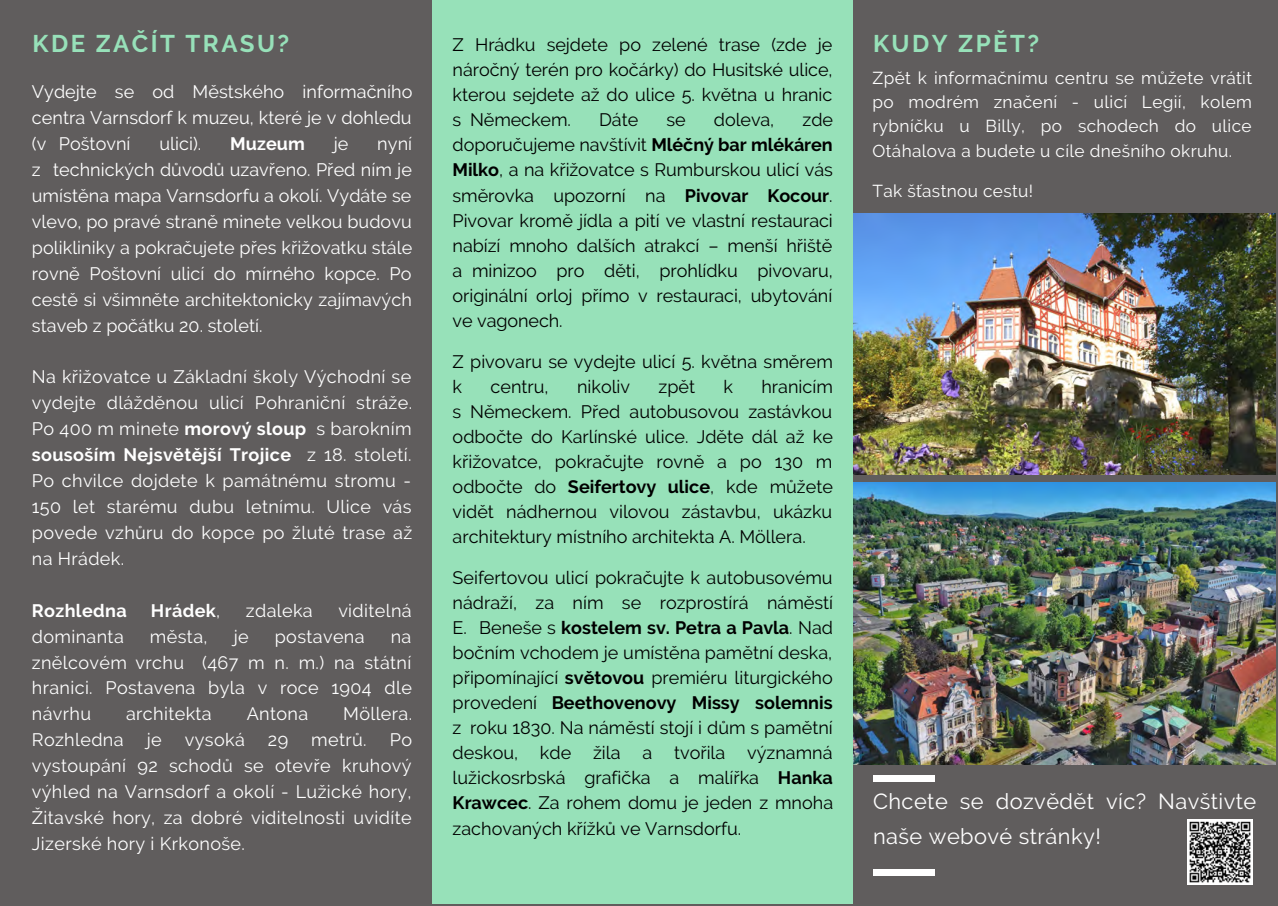
<style>
.page{position:relative;width:1278px;height:906px;background:#fff}
.page>*{position:absolute;margin:0;border:0;box-sizing:border-box;transform-origin:0 0}
.t1{font:700 24.15px "Raleway";letter-spacing:.1em;color:#97e1b9}
.t2{font:21.75px/35px "Raleway";letter-spacing:.02em;color:#fff}
.t3{font:18px/25px "Raleway";color:#000;text-align:justify}
.t4{font:18px/26px "Raleway";letter-spacing:.02em;color:#fff;text-align:justify}
.t5{font:700 18px "Raleway";letter-spacing:.02em;color:#fff}
.t6{font:17.25px/24.3px "Raleway";letter-spacing:.02em;color:#fff;text-align:justify}
.s1{color:#605d5d}
.s2{font-weight:700}
.s3{font-weight:400}
.s4{color:#97e1b9}
</style>
<div class="page">
<div style="left:0;top:0;width:1278px;height:905px;background:#605d5d"></div>
<img style="left:853px;top:213px;width:423px;height:261px">
<div style="left:432px;top:0;width:421px;height:903px;background:#97e1b9"></div>
<div style="left:873px;top:774px;width:62px;height:7px;background:#fff"></div>
<div style="left:873px;top:868px;width:62px;height:7px;background:#fff"></div>
<img style="left:1187px;top:819px;width:65px;height:65px">
<img style="left:853px;top:482px;width:423px;height:282px">
<p class="t1" style="left:33px;top:29px;width:258px">KDE ZAČÍT TRASU?</p>
<p class="t4" style="left:32px;top:79px;width:382px">Vydejte se od Městského informačního centra Varnsdorf k muzeu, které je v dohledu (v<span class="s1">#</span>Poštovní</p>
<p class="t4" style="left:159px;top:131px;width:43px">ulici).</p>
<p class="t5" style="left:230px;top:133px;width:76px">Muzeum</p>
<p class="t4" style="left:334px;top:131px;width:16px">je</p>
<p class="t4" style="left:32px;top:131px;width:382px;text-indent:345px">nyní z<span class="s1">#</span>technických důvodů uzavřeno. Před ním je umístěna mapa Varnsdorfu a okolí. Vydáte se vlevo, po pravé straně minete velkou budovu polikliniky a pokračujete přes křižovatku stále rovně Poštovní ulicí do mírného kopce. Po cestě si všimněte architektonicky zajímavých staveb z počátku 20. století.</p>
<p class="t4" style="left:32px;top:364px;width:382px">Na křižovatce u Základní školy Východní se vydejte dlážděnou ulicí Pohraniční stráže.<br>Po 400 m minete <span class="s2">morový sloup</span> s barokním <span class="s2">sousoším Nejsvětější Trojice</span> z 18. století.<br>Po chvilce dojdete k památnému stromu - 150 let starému dubu letnímu. Ulice vás povede vzhůru do kopce po žluté trase až na Hrádek.</p>
<p class="t5" style="left:32px;top:599px;width:96px">Rozhledna</p>
<p class="t5" style="left:151px;top:599px;width:71px">Hrádek<span class="s3">,</span></p>
<p class="t4" style="left:246px;top:597px;width:68px">zdaleka</p>
<p class="t4" style="left:338px;top:597px;width:75px">viditelná</p>
<p class="t4" style="left:32px;top:623px;width:93px">dominanta</p>
<p class="t4" style="left:150px;top:623px;width:59px">města,</p>
<p class="t4" style="left:234px;top:623px;width:16px">je</p>
<p class="t4" style="left:275px;top:623px;width:91px">postavena</p>
<p class="t4" style="left:32px;top:623px;width:382px;text-indent:359px">na znělcovém vrchu (467 m n. m.) na státní hranici. Postavena byla v roce 1904 dle návrhu</p>
<p class="t4" style="left:126px;top:700px;width:87px">architekta</p>
<p class="t4" style="left:247px;top:700px;width:63px">Antona</p>
<p class="t4" style="left:343px;top:700px;width:70px">Möllera.</p>
<p class="t4" style="left:32px;top:726px;width:93px">Rozhledna</p>
<p class="t4" style="left:147px;top:726px;width:16px">je</p>
<p class="t4" style="left:185px;top:726px;width:62px">vysoká</p>
<p class="t4" style="left:268px;top:726px;width:22px">29</p>
<p class="t4" style="left:311px;top:726px;width:57px">metrů.</p>
<p class="t4" style="left:32px;top:726px;width:382px;text-indent:358px">Po vystoupání 92 schodů se otevře kruhový výhled na Varnsdorf a okolí - Lužické hory, Žitavské hory, za dobré viditelnosti uvidíte Jizerské hory i Krkonoše.</p>
<p class="t3" style="left:453px;top:32px;width:381px">Z Hrádku sejdete po zelené trase (zde je náročný terén pro kočárky) do Husitské ulice, kterou sejdete až do ulice 5. května u hranic s<span class="s4">s</span>Německem.</p>
<p class="t3" style="left:453px;top:107px;width:382px;text-indent:350px">zde doporučujeme navštívit <span class="s2">Mléčný bar mlékáren Milko</span>, a na křižovatce s Rumburskou ulicí vás směrovka upozorní na <span class="s2">Pivovar Kocour</span>.<br>Pivovar kromě jídla a pití ve vlastní restauraci nabízí mnoho dalších atrakcí – menší hřiště a<span class="s4">a</span>minizoo pro děti, prohlídku pivovaru, originální orloj přímo v restauraci, ubytování ve vagonech.</p>
<p class="t3" style="left:453px;top:349px;width:382px">Z pivovaru se vydejte ulicí 5. května směrem k</p>
<p class="t3" style="left:599px;top:107px;width:41px">Dáte</p>
<p class="t3" style="left:666px;top:107px;width:21px">se</p>
<p class="t3" style="left:714px;top:107px;width:62px">doleva,</p>
<p class="t3" style="left:453px;top:374px;width:382px;text-indent:309px">hranicím s<span class="s4">s</span>Německem. Před autobusovou zastávkou odbočte do Karlínské ulice. Jděte dál až ke křižovatce, pokračujte rovně a po 130 m odbočte do <span class="s2">Seifertovy ulice</span>, kde můžete vidět nádhernou vilovou zástavbu, ukázku architektury místního architekta A. Möllera.</p>
<p class="t3" style="left:453px;top:565px;width:382px">Seifertovou ulicí pokračujte k autobusovému nádraží, za ním se rozprostírá náměstí E.<span class="s4">#</span>Beneše s <span class="s2">kostelem sv. Petra a Pavla</span>. Nad bočním vchodem je umístěna pamětní deska, připomínající <span class="s2">světovou</span> premiéru liturgického provedení <span class="s2">Beethovenovy Missy solemnis </span>z<span class="s4">z</span>roku 1830. Na náměstí stojí i dům s pamětní deskou, kde žila a tvořila významná lužickosrbská grafička a malířka <span class="s2">Hanka Krawcec</span>. Za rohem domu je jeden z mnoha zachovaných křížků ve Varnsdorfu.</p>
<p class="t3" style="left:491px;top:374px;width:60px">centru,</p>
<p class="t3" style="left:577px;top:374px;width:55px">nikoliv</p>
<p class="t3" style="left:659px;top:374px;width:38px">zpět</p>
<p class="t3" style="left:724px;top:374px;width:11px">k</p>
<p class="t1" style="left:873px;top:29px;width:167px">KUDY ZPĚT?</p>
<p class="t6" style="left:873px;top:65px;width:381px">Zpět k informačnímu centru se můžete vrátit po modrém značení - ulicí Legií, kolem rybníčku u Billy, po schodech do ulice Otáhalova a budete u cíle dnešního okruhu.</p>
<p class="t6" style="left:873px;top:178px;width:162px">Tak šťastnou cestu!</p>
<p class="t2" style="left:873px;top:783px;width:385px">Chcete se dozvědět víc? Navštivte naše webové stránky!</p>
</div>
